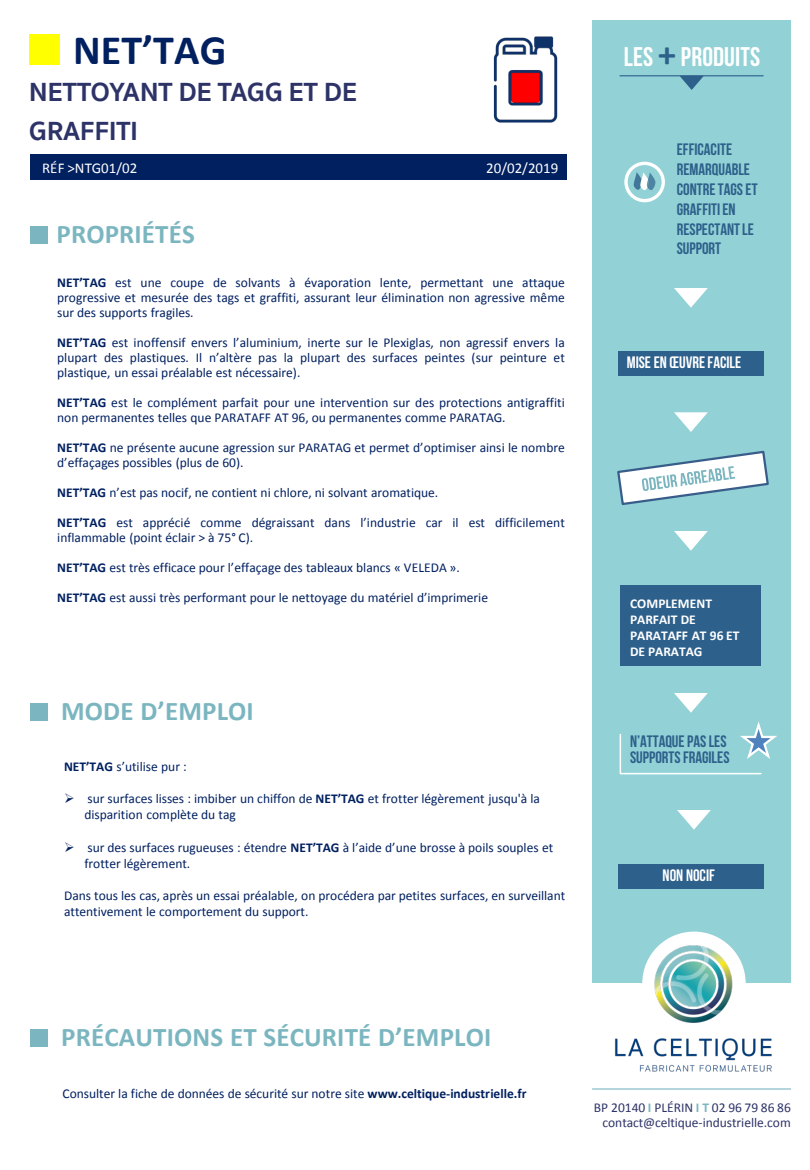
<style>
.page{position:relative;width:810px;height:1170px;background:#fff}
.page>*{position:absolute;margin:0;border:0;box-sizing:border-box;transform-origin:0 0}
.t1{font:700 42px "Calibri";letter-spacing:.005em;color:#002060}
.t2{font:700 27px "Calibri";letter-spacing:.005em;color:#7bb6c0}
.t3{font:700 27px/38.8px "Sukhumvit Set";letter-spacing:.005em;color:#2d3367}
.t4{font:27px "Bebas Neue";letter-spacing:.005em;color:#fff}
.t5{font:16.5px/19.8px "Bebas Neue";color:#2d608b}
.t6{font:16.5px "Bebas Neue";color:#fff}
.t7{font:15px "Calibri";color:#fff}
.t8{font:13.5px/15px "Calibri";color:#002060}
.t9{font:13.5px/15px "Calibri";color:#2d3367;text-align:right}
.t10{font:700 13.5px/16.2px "Calibri";letter-spacing:-.005em;color:#fff}
.s1{font-weight:700}
.s2{font-family:"Calibri";font-weight:700;font-size:36px;color:#2d608b}
.s3{font-weight:700;color:#7bb6c0}
</style>
<div class="page">
<img style="left:493px;top:36px;width:65px;height:87px">
<div style="left:592px;top:20px;width:199px;height:963px;background:#92d1d5"></div>
<div style="left:31px;top:155px;width:536px;height:25px;background:#002060"></div>
<div style="left:29px;top:34px;width:31px;height:31px;background:#ff0"></div>
<div style="left:31px;top:226px;width:17px;height:18px;background:#7bb6c0"></div>
<div style="left:31px;top:703px;width:17px;height:17px;background:#7bb6c0"></div>
<div style="left:31px;top:1029px;width:17px;height:18px;background:#7bb6c0"></div>
<hr style="left:620px;top:75px;width:144px;height:1px;background:#2d608b">
<svg style="left:679px;top:76px;width:25px;height:14px"></svg>
<svg style="left:633px;top:172px;width:23px;height:18px"></svg>
<div style="left:624px;top:162px;width:41px;height:40px;border:3px solid #fff;border-radius:50%"></div>
<svg style="left:674px;top:288px;width:34px;height:20px"></svg>
<div style="left:618px;top:351px;width:146px;height:24px;background:#2d608b"></div>
<svg style="left:674px;top:412px;width:34px;height:20px"></svg>
<svg style="left:617px;top:450px;width:152px;height:55px"></svg>
<svg style="left:674px;top:531px;width:34px;height:20px"></svg>
<div style="left:620px;top:585px;width:141px;height:81px;background:#2d608b"></div>
<svg style="left:619px;top:693px;width:158px;height:82px"></svg>
<div style="left:618px;top:864px;width:146px;height:24px;background:#2d608b"></div>
<hr style="left:592px;top:1088px;width:199px;height:2px;background:#7bb6c0">
<img style="left:599px;top:931px;width:190px;height:158px">
<svg style="left:677px;top:810px;width:34px;height:20px"></svg>
<p class="t1" style="left:73px;top:23px;width:155px">NET’TAG</p>
<h1 class="t3" style="left:29px;top:73px;width:329px">NETTOYANT DE TAGG ET DE<br>GRAFFITI</h1>
<p class="t7" style="left:42px;top:159px;width:97px">RÉF &gt;NTG01/02</p>
<p class="t7" style="left:486px;top:159px;width:73px">20/02/2019</p>
<p class="t2" style="left:56px;top:217px;width:140px">PROPRIÉTÉS</p>
<p class="t8" style="left:57px;top:275px;width:509px;text-align:justify"><span class="s1">NET’TAG</span> est une coupe de solvants à évaporation lente, permettant une attaque progressive et mesurée des tags et graffiti, assurant leur élimination non agressive même sur des supports fragiles.</p>
<p class="t8" style="left:57px;top:335px;width:509px;text-align:justify"><span class="s1">NET’TAG</span> est inoffensif envers l’aluminium, inerte sur le Plexiglas, non agressif envers la plupart des plastiques. Il n’altère pas la plupart des surfaces peintes (sur peinture et plastique, un essai préalable est nécessaire).</p>
<p class="t8" style="left:57px;top:395px;width:509px"><span class="s1">NET’TAG</span> est le complément parfait pour une intervention sur des protections antigraffiti non permanentes telles que PARATAFF AT 96, ou permanentes comme PARATAG.</p>
<p class="t8" style="left:57px;top:440px;width:509px"><span class="s1">NET’TAG</span> ne présente aucune agression sur PARATAG et permet d’optimiser ainsi le nombre d’effaçages possibles (plus de 60).</p>
<p class="t8" style="left:57px;top:485px;width:383px"><span class="s1">NET’TAG</span> n’est pas nocif, ne contient ni chlore, ni solvant aromatique.</p>
<p class="t8" style="left:57px;top:515px;width:509px"><span class="s1">NET’TAG</span> est apprécié comme dégraissant dans l’industrie car il est difficilement inflammable (point éclair &gt; à 75° C).</p>
<p class="t8" style="left:57px;top:560px;width:404px"><span class="s1">NET’TAG</span> est très efficace pour l’effaçage des tableaux blancs « VELEDA ».</p>
<p class="t8" style="left:57px;top:590px;width:432px"><span class="s1">NET’TAG</span> est aussi très performant pour le nettoyage du matériel d’imprimerie</p>
<p class="t2" style="left:61px;top:694px;width:194px">MODE D’EMPLOI</p>
<p class="t8" style="left:64px;top:759px;width:124px"><span class="s1">NET’TAG</span> s’utilise pur :</p>
<p class="t8" style="left:84px;top:790px;width:457px;line-height:16.2px;text-indent:-20px">➢ sur surfaces lisses : imbiber un chiffon de <span class="s1">NET’TAG</span> et frotter légèrement jusqu'à la disparition complète du tag</p>
<p class="t8" style="left:84px;top:839px;width:470px;line-height:16.2px;text-indent:-20px">➢ sur des surfaces rugueuses : étendre <span class="s1">NET’TAG</span> à l’aide d’une brosse à poils souples et frotter légèrement.</p>
<p class="t8" style="left:64px;top:888px;width:503px;line-height:16.2px">Dans tous les cas, après un essai préalable, on procédera par petites surfaces, en surveillant attentivement le comportement du support.</p>
<p class="t4" style="left:624px;top:42px;width:138px">LES <span class="s2">+</span> PRODUITS</p>
<p class="t5" style="left:677px;top:140px;width:82px">EFFICACITE<br>REMARQUABLE<br>CONTRE TAGS ET<br>GRAFFITI EN<br>RESPECTANT LE<br>SUPPORT</p>
<p class="t6" style="left:627px;top:353px;width:116px">MISE EN ŒUVRE FACILE</p>
<p class="t10" style="left:630px;top:595px;width:111px">COMPLEMENT<br>PARFAIT DE<br>PARATAFF AT 96 ET<br>DE PARATAG</p>
<p class="t5" style="left:630px;top:733px;width:101px;line-height:16.4px">N’ATTAQUE PAS LES<br>SUPPORTS FRAGILES</p>
<p class="t6" style="left:663px;top:866px;width:54px">NON NOCIF</p>
<p class="t2" style="left:61px;top:1020px;width:432px">PRÉCAUTIONS ET SÉCURITÉ D’EMPLOI</p>
<p class="t8" style="left:62px;top:1086px;width:466px">Consulter la fiche de données de sécurité sur notre site <span class="s1">www.celtique-industrielle.fr</span></p>
<p class="t9" style="left:594px;top:1100px;width:198px">BP 20140 <span class="s3">I</span> PLÉRIN <span class="s3">I T</span> 02 96 79 86 86 contact@celtique-industrielle.com</p>
</div>
